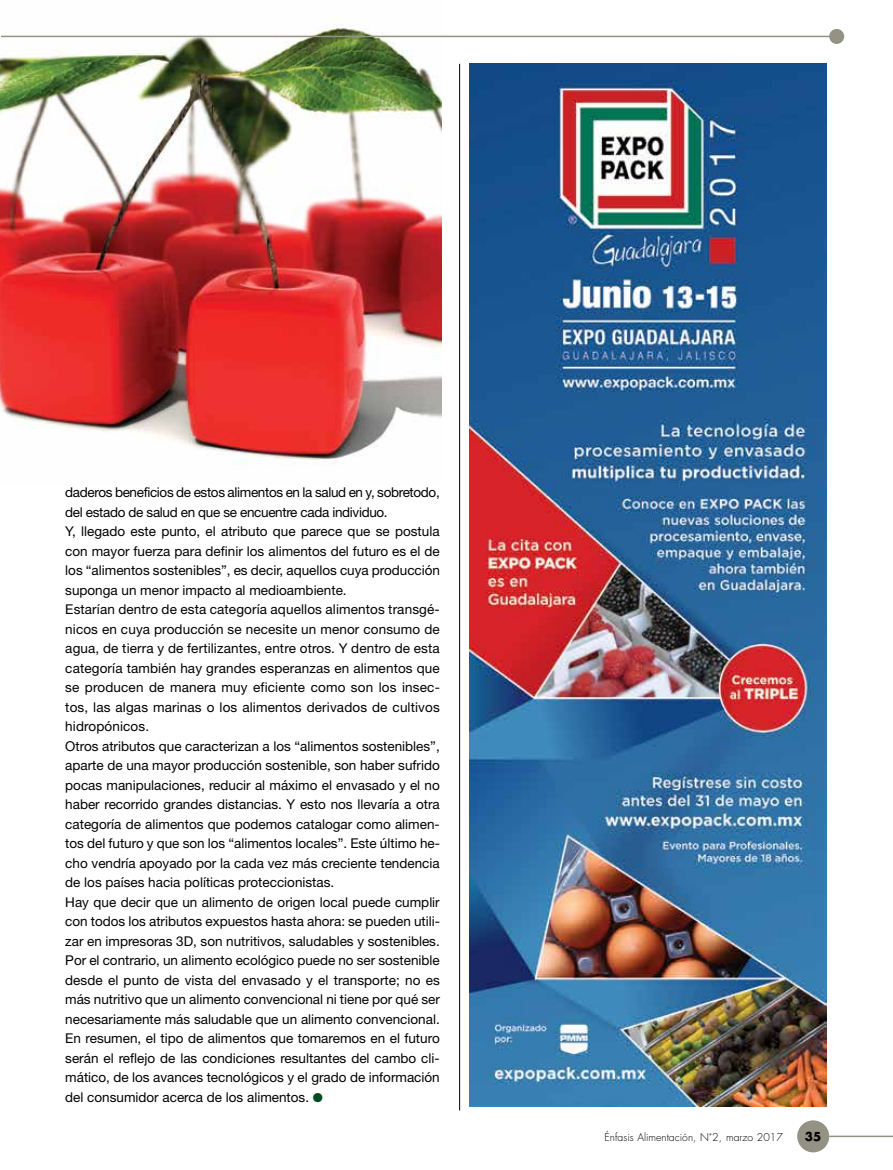
<style>
.page{position:relative;width:893px;height:1170px;background:#fff}
.page>*{position:absolute;margin:0;border:0;box-sizing:border-box;transform-origin:0 0}
.t1{font:13.5px/19.5px "Helvetica Neue LT Std";color:#000}
.t2{font:700 12px "Futura Std";color:#000}
.t3{font:300 10.5px "Futura Std";color:#000}
.s1{color:#004b22}
</style>
<div class="page">
<div style="left:797px;top:1120px;width:32px;height:32px;background:#939284;border-radius:50%"></div>
<hr style="left:829px;top:1135px;width:64px;height:1px;background:#939284">
<img style="left:469px;top:64px;width:357px;height:1042px">
<hr style="left:459px;top:64px;width:1px;height:1046px;background:#000">
<img style="left:0;top:24px;width:441px;height:440px">
<hr style="left:1px;top:36px;width:836px;height:1px;background:#939284">
<div style="left:829px;top:29px;width:15px;height:15px;background:#939284;border-radius:50%"></div>
<p class="t1" style="left:65px;top:482px;width:376px">daderos beneficios de estos alimentos en la salud en y, sobretodo, del estado de salud en que se encuentre cada individuo.<br>Y, llegado este punto, el atributo que parece que se postula con mayor fuerza para definir los alimentos del futuro es el de los “alimentos sostenibles”, es decir, aquellos cuya producción suponga un menor impacto al medioambiente.<br>Estarían dentro de esta categoría aquellos alimentos transgé&shy;nicos en cuya producción se necesite un menor consumo de agua, de tierra y de fertilizantes, entre otros. Y dentro de esta categoría también hay grandes esperanzas en alimentos que se producen de manera muy eficiente como son los insec&shy;tos, las algas marinas o los alimentos derivados de cultivos hidropónicos.<br>Otros atributos que caracterizan a los “alimentos sostenibles”, aparte de una mayor producción sostenible, son haber sufrido pocas manipulaciones, reducir al máximo el envasado y el no haber recorrido grandes distancias. Y esto nos llevaría a otra categoría de alimentos que podemos catalogar como alimen&shy;tos del futuro y que son los “alimentos locales”. Este último he&shy;cho vendría apoyado por la cada vez más creciente tendencia de los países hacia políticas proteccionistas.<br>Hay que decir que un alimento de origen local puede cumplir con todos los atributos expuestos hasta ahora: se pueden utili&shy;zar en impresoras 3D, son nutritivos, saludables y sostenibles.<br>Por el contrario, un alimento ecológico puede no ser sostenible desde el punto de vista del envasado y el transporte; no es más nutritivo que un alimento convencional ni tiene por qué ser necesariamente más saludable que un alimento convencional.<br>En resumen, el tipo de alimentos que tomaremos en el futuro serán el reflejo de las condiciones resultantes del cambo cli&shy;mático, de los avances tecnológicos y el grado de información del consumidor acerca de los alimentos. <span class="s1">●</span></p>
<p class="t3" style="left:605px;top:1130px;width:180px">Énfasis Alimentación, N˚2, marzo 2017</p>
<p class="t2" style="left:805px;top:1128px;width:18px">35</p>
</div>
